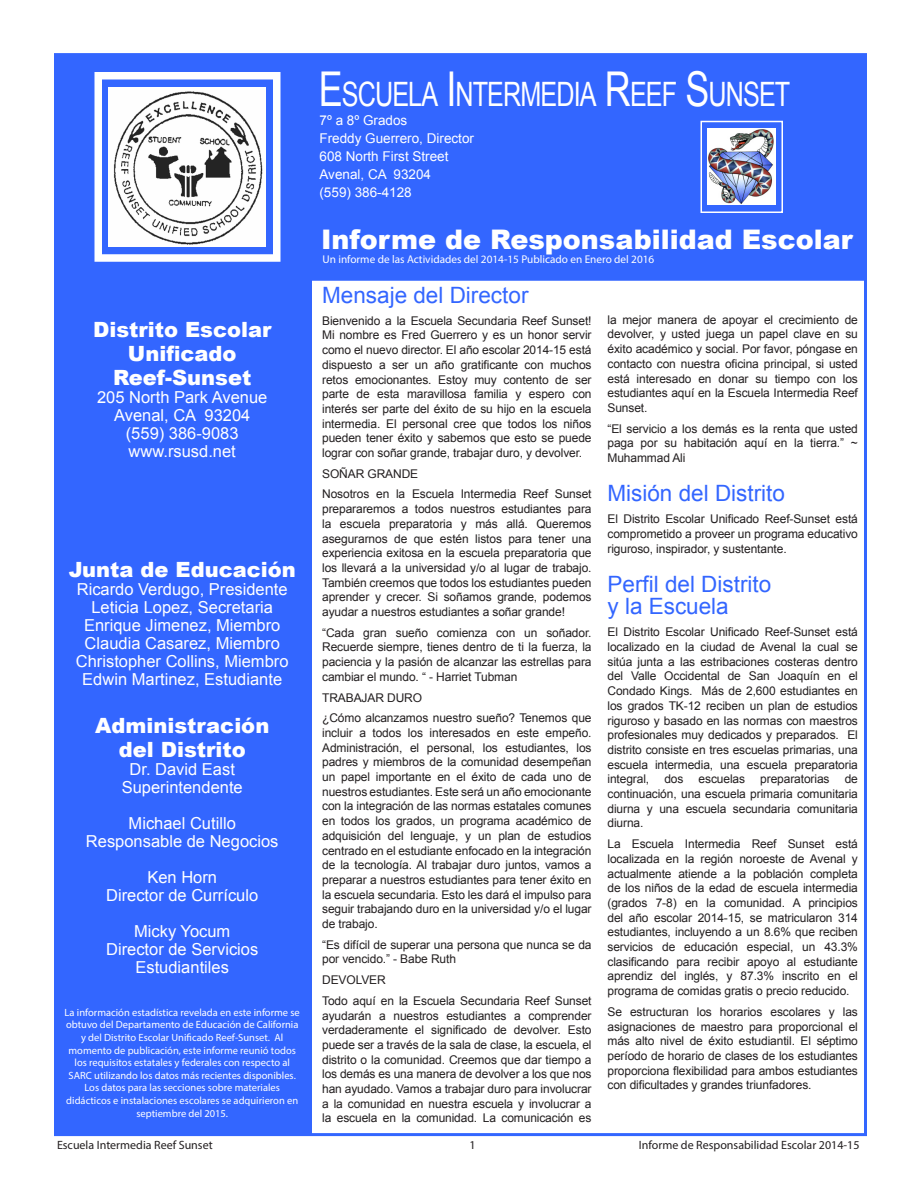
<style>
.page{position:relative;width:918px;height:1188px;background:#fff}
.page>*{position:absolute;margin:0;border:0;box-sizing:border-box;transform-origin:0 0}
.t1{font:33.6px "Arial";letter-spacing:-.035em;color:#fff;scale:.75 1}
.t2{font:900 27px "Arial";color:#fff}
.Section_Header{font:22.5px/22.5px "Arial";color:#36f}
.t3{font:900 21px/24px "Arial";color:#fff;text-align:center}
.t4{font:16.5px/18px "Arial";color:#fff;text-align:center}
.t5{font:13.5px/18px "Arial";color:#fff}
.Body_Text_Reef_Sunse{font:12px/14.7px "Arial";letter-spacing:-.01em;color:#231f20;text-align:justify}
.Report_name_footnote{font:12px "Myriad Pro";color:#231f20}
.t6{font:11.25px "Myriad Pro";color:#fff}
.t7{font:10.5px/12.6px "Myriad Pro";color:#fff;text-align:center}
.s1{font-size:48px}
</style>
<div class="page">
<div style="left:54px;top:54px;width:258px;height:1080px;background:#36f"></div>
<div style="left:308px;top:54px;width:556px;height:227px;background:#36f;border:2px solid #36f"></div>
<div style="left:94px;top:72px;width:186px;height:190px;border:8px solid #fff"></div>
<img style="left:108px;top:87px;width:158px;height:159px">
<div style="left:700px;top:121px;width:83px;height:92px;border:2px solid #fff"></div>
<img style="left:708px;top:128px;width:68px;height:76px">
<h1 class="t1" style="left:319px;top:72px;width:630px"><span class="s1">E</span>SCUELA <span class="s1">I</span>NTERMEDIA <span class="s1">R</span>EEF <span class="s1">S</span>UNSET</h1>
<h3 class="t3" style="left:93px;top:316px;width:180px">Distrito Escolar<br>Unificado<br>Reef-Sunset</h3>
<h3 class="t4" style="left:97px;top:388px;width:172px">205 North Park Avenue<br>Avenal, CA 93204 (559) 386-9083 www.rsusd.net</h3>
<h3 class="t3" style="left:69px;top:556px;width:229px">Junta de Educación</h3>
<h3 class="t4" style="left:76px;top:580px;width:214px">Ricardo Verdugo, Presidente<br>Leticia Lopez, Secretaria<br>Enrique Jimenez, Miembro<br>Claudia Casarez, Miembro<br>Christopher Collins, Miembro<br>Edwin Martinez, Estudiante</h3>
<h3 class="t3" style="left:95px;top:712px;width:176px">Administración del Distrito</h3>
<h3 class="t4" style="left:122px;top:760px;width:123px">Dr. David East<br>Superintendente</h3>
<h3 class="t4" style="left:86px;top:814px;width:194px">Michael Cutillo<br>Responsable de Negocios</h3>
<h3 class="t4" style="left:106px;top:868px;width:154px">Ken Horn<br>Director de Currículo</h3>
<h3 class="t4" style="left:106px;top:922px;width:154px">Micky Yocum<br>Director de Servicios<br>Estudiantiles</h3>
<p class="t7" style="left:65px;top:1006px;width:237px">La información estadística revelada en este informe se obtuvo del Departamento de Educación de California y del Distrito Escolar Unificado Reef-Sunset. Al momento de publicación, este informe reunió todos los requisitos estatales y federales con respecto al SARC utilizando los datos más recientes disponibles.<br>Los datos para las secciones sobre materiales didácticos e instalaciones escolares se adquirieron en septiembre del 2015.</p>
<p class="t5" style="left:320px;top:111px;width:156px">7º a 8º Grados<br>Freddy Guerrero, Director<br>608 North First Street<br>Avenal, CA 93204<br>(559) 386-4128</p>
<h2 class="t2" style="left:321px;top:220px;width:533px">Informe de Responsabilidad Escolar</h2>
<p class="t6" style="left:322px;top:253px;width:333px">Un informe de las Actividades del 2014-15 Publicado en Enero del 2016</p>
<p class="Section_Header" style="left:322px;top:284px;width:208px">Mensaje del Director</p>
<p class="Body_Text_Reef_Sunse" style="left:322px;top:313px;width:271px">Bienvenido a la Escuela Secundaria Reef Sunset!<br>Mi nombre es Fred Guerrero y es un honor servir como el nuevo director. El año escolar 2014-15 está dispuesto a ser un año gratificante con muchos retos emocionantes. Estoy muy contento de ser parte de esta maravillosa familia y espero con interés ser parte del éxito de su hijo en la escuela intermedia. El personal cree que todos los niños pueden tener éxito y sabemos que esto se puede lograr con soñar grande, trabajar duro, y devolver.</p>
<p class="Body_Text_Reef_Sunse" style="left:322px;top:466px;width:98px">SOÑAR GRANDE</p>
<p class="Body_Text_Reef_Sunse" style="left:322px;top:487px;width:271px">Nosotros en la Escuela Intermedia Reef Sunset prepararemos a todos nuestros estudiantes para la escuela preparatoria y más allá. Queremos asegurarnos de que estén listos para tener una experiencia exitosa en la escuela preparatoria que los llevará a la universidad y/o al lugar de trabajo.<br>También creemos que todos los estudiantes pueden aprender y crecer. Si soñamos grande, podemos ayudar a nuestros estudiantes a soñar grande!</p>
<p class="Body_Text_Reef_Sunse" style="left:322px;top:625px;width:271px">“Cada gran sueño comienza con un soñador.<br>Recuerde siempre, tienes dentro de ti la fuerza, la paciencia y la pasión de alcanzar las estrellas para cambiar el mundo. “ - Harriet Tubman</p>
<p class="Body_Text_Reef_Sunse" style="left:322px;top:690px;width:101px">TRABAJAR DURO</p>
<p class="Body_Text_Reef_Sunse" style="left:322px;top:711px;width:271px">¿Cómo alcanzamos nuestro sueño? Tenemos que incluir a todos los interesados en este empeño.<br>Administración, el personal, los estudiantes, los padres y miembros de la comunidad desempeñan un papel importante en el éxito de cada uno de nuestros estudiantes. Este será un año emocionante con la integración de las normas estatales comunes en todos los grados, un programa académico de adquisición del lenguaje, y un plan de estudios centrado en el estudiante enfocado en la integración de la tecnología. Al trabajar duro juntos, vamos a preparar a nuestros estudiantes para tener éxito en la escuela secundaria. Esto les dará el impulso para seguir trabajando duro en la universidad y/o el lugar de trabajo.</p>
<p class="Body_Text_Reef_Sunse" style="left:322px;top:937px;width:271px">“Es difícil de superar una persona que nunca se da por vencido.” - Babe Ruth</p>
<p class="Body_Text_Reef_Sunse" style="left:322px;top:973px;width:65px">DEVOLVER</p>
<p class="Body_Text_Reef_Sunse" style="left:322px;top:993px;width:271px">Todo aquí en la Escuela Secundaria Reef Sunset ayudarán a nuestros estudiantes a comprender verdaderamente el significado de devolver. Esto puede ser a través de la sala de clase, la escuela, el distrito o la comunidad. Creemos que dar tiempo a los demás es una manera de devolver a los que nos han ayudado. Vamos a trabajar duro para involucrar a la comunidad en nuestra escuela y involucrar a la escuela en la comunidad. La comunicación es</p>
<p class="Body_Text_Reef_Sunse" style="left:608px;top:312px;width:252px">la mejor manera de apoyar el crecimiento de devolver, y usted juega un papel clave en su éxito académico y social. Por favor, póngase en contacto con nuestra oficina principal, si usted está interesado en donar su tiempo con los estudiantes aquí en la Escuela Intermedia Reef Sunset.</p>
<p class="Body_Text_Reef_Sunse" style="left:608px;top:421px;width:252px">“El servicio a los demás es la renta que usted paga por su habitación aquí en la tierra.” ~ Muhammad Ali</p>
<p class="Section_Header" style="left:608px;top:482px;width:179px">Misión del Distrito</p>
<p class="Body_Text_Reef_Sunse" style="left:608px;top:512px;width:252px">El Distrito Escolar Unificado Reef-Sunset está comprometido a proveer un programa educativo riguroso, inspirador, y sustentante.</p>
<p class="Section_Header" style="left:608px;top:573px;width:165px">Perfil del Distrito y la Escuela</p>
<p class="Body_Text_Reef_Sunse" style="left:608px;top:625px;width:252px">El Distrito Escolar Unificado Reef-Sunset está localizado en la ciudad de Avenal la cual se sitúa junta a las estribaciones costeras dentro del Valle Occidental de San Joaquín en el Condado Kings. Más de 2,600 estudiantes en los grados TK-12 reciben un plan de estudios riguroso y basado en las normas con maestros profesionales muy dedicados y preparados. El distrito consiste en tres escuelas primarias, una escuela intermedia, una escuela preparatoria integral,</p>
<p class="Body_Text_Reef_Sunse" style="left:608px;top:772px;width:252px;text-indent:237px">de continuación, una escuela primaria comunitaria diurna y una escuela secundaria comunitaria diurna.</p>
<p class="Body_Text_Reef_Sunse" style="left:608px;top:837px;width:252px">La Escuela Intermedia Reef Sunset está localizada en la región noroeste de Avenal y actualmente atiende a la población completa de los niños de la edad de escuela intermedia (grados 7-8) en la comunidad. A principios del año escolar 2014-15, se matricularon 314 estudiantes, incluyendo a un 8.6% que reciben servicios de educación especial, un 43.3% clasificando para recibir apoyo al estudiante aprendiz del inglés, y 87.3% inscrito en el programa de comidas gratis o precio reducido.</p>
<p class="Body_Text_Reef_Sunse" style="left:608px;top:1004px;width:252px">Se estructuran los horarios escolares y las asignaciones de maestro para proporcional el más alto nivel de éxito estudiantil. El séptimo período de horario de clases de los estudiantes proporciona flexibilidad para ambos estudiantes con dificultades y grandes triunfadores.</p>
<p class="Body_Text_Reef_Sunse" style="left:664px;top:772px;width:21px">dos</p>
<p class="Body_Text_Reef_Sunse" style="left:699px;top:772px;width:48px">escuelas</p>
<p class="Body_Text_Reef_Sunse" style="left:760px;top:772px;width:71px">preparatorias</p>
<p class="Report_name_footnote" style="left:57px;top:1138px;width:157px">Escuela Intermedia Reef Sunset</p>
<p class="Report_name_footnote" style="left:469px;top:1138px;width:8px">1</p>
<p class="Report_name_footnote" style="left:639px;top:1138px;width:222px">Informe de Responsabilidad Escolar 2014-15</p>
</div>
